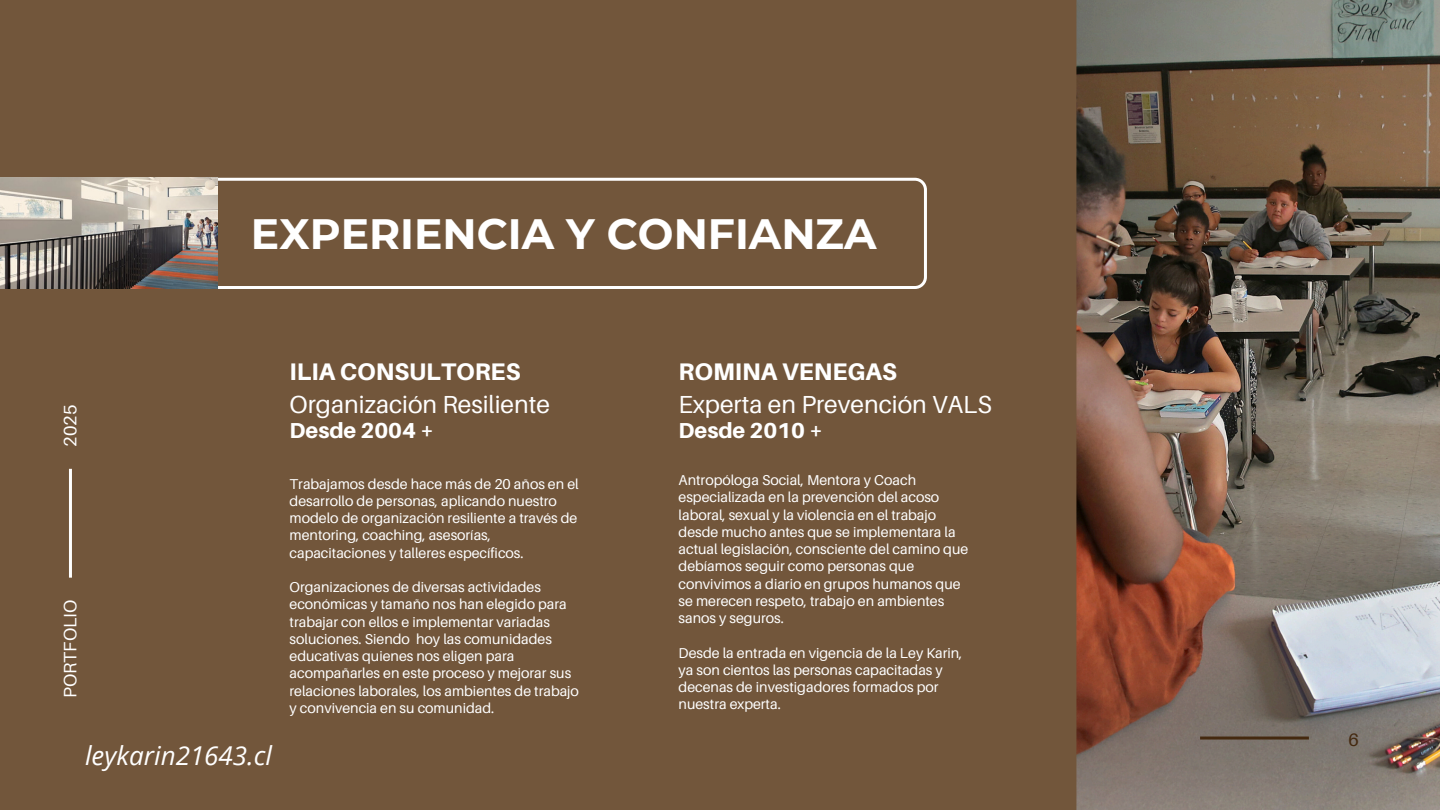
<style>
.page{position:relative;width:1440px;height:810px;background:#72563b}
.page>*{position:absolute;margin:0;border:0;box-sizing:border-box;transform-origin:0 0}
.t1{font:700 42.4px "Montserrat";color:#fff}
.t2{font:italic 26px "Open Sans";color:#fff}
.t3{font:24.7px "Aileron";color:#fff}
.t4{font:800 24px "Aileron";color:#fff}
.t5{font:800 21.7px "Aileron";color:#fff}
.t6{font:18px "Aileron";color:#fff}
.t7{font:18px "Aileron";color:#44290f}
.t8{font:14.3px/17.2px "Aileron";color:#fff}
</style>
<div class="page">
<img style="left:1076px;top:0;width:364px;height:810px">
<svg style="left:218px;top:178px;width:709px;height:111px"></svg>
<img style="left:0;top:178px;width:218px;height:111px">
<hr style="left:69px;top:469px;width:3px;height:109px;background:#fff">
<hr style="left:1200px;top:737px;width:109px;height:3px;background:#44290f">
<p class="t1" style="left:251px;top:208px;width:627px">EXPERIENCIA Y CONFIANZA</p>
<p class="t6" style="left:59px;top:447px;width:43px;rotate:-90deg">2025</p>
<p class="t6" style="left:59px;top:698px;width:100px;rotate:-90deg">PORTFOLIO</p>
<p class="t2" style="left:85px;top:738px;width:189px">leykarin21643.cl</p>
<p class="t4" style="left:290px;top:357px;width:232px">ILIA CONSULTORES</p>
<h5 class="t3" style="left:290px;top:389px;width:262px">Organización Resiliente</h5>
<h1 class="t5" style="left:290px;top:417px;width:146px">Desde 2004 +</h1>
<h3 class="t8" style="left:290px;top:475px;width:291px">Trabajamos desde hace más de 20 años en el desarrollo de personas, aplicando nuestro modelo de organización resiliente a través de mentoring, coaching, asesorías, capacitaciones y talleres específicos.</h3>
<h4 class="t8" style="left:290px;top:578px;width:291px">Organizaciones de diversas actividades económicas y tamaño nos han elegido para trabajar con ellos e implementar variadas soluciones. Siendo hoy las comunidades educativas quienes nos eligen para acompañarles en este proceso y mejorar sus relaciones laborales, los ambientes de trabajo y convivencia en su comunidad.</h4>
<h3 class="t4" style="left:679px;top:357px;width:220px">ROMINA VENEGAS</h3>
<h2 class="t3" style="left:679px;top:389px;width:315px">Experta en Prevención VALS</h2>
<h5 class="t5" style="left:679px;top:417px;width:146px">Desde 2010 +</h5>
<h4 class="t8" style="left:679px;top:471px;width:291px">Antropóloga Social, Mentora y Coach especializada en la prevención del acoso laboral, sexual y la violencia en el trabajo desde mucho antes que se implementara la actual legislación, consciente del camino que debíamos seguir como personas que convivimos a diario en grupos humanos que se merecen respeto, trabajo en ambientes sanos y seguros.</h4>
<h2 class="t8" style="left:679px;top:644px;width:285px">Desde la entrada en vigencia de la Ley Karin, ya son cientos las personas capacitadas y decenas de investigadores formados por nuestra experta.</h2>
<p class="t7" style="left:1349px;top:728px;width:12px">6</p>
</div>
